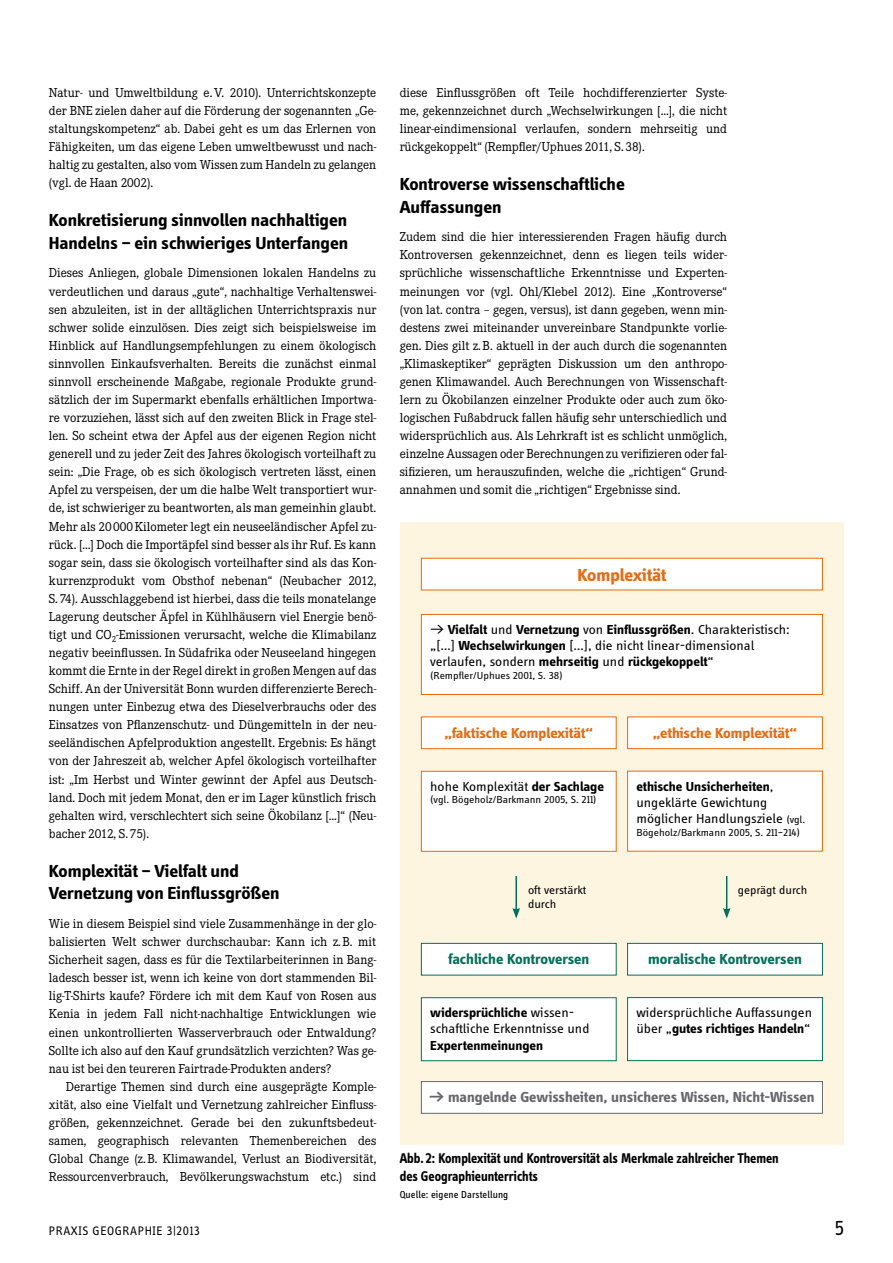
<style>
.page{position:relative;width:893px;height:1263px;background:#fff}
.page>*{position:absolute;margin:0;border:0;box-sizing:border-box;transform-origin:0 0}
.t1{font:700 18px/22.5px "Info OT Disp";color:#000;scale:1.1 1}
.t2{font:700 18px "Info OT Disp";letter-spacing:-.005em;color:#eb690c;scale:1.1 1}
.t3{font:700 15px "Info OT Disp";color:#68676c;scale:1.09 1}
.t4{font:700 15px "Info OT Disp";letter-spacing:-.005em;color:#eb690c;scale:1.1 1}
.t5{font:700 15px "Info OT Disp";letter-spacing:-.005em;color:#007159;scale:1.1 1}
.t6{font:700 14.55px/18px "Info OT Disp";letter-spacing:-.005em;color:#000;scale:.95 1}
.t7{font:13.5px/18px "Corporate ETOT";color:#000;text-align:justify}
.t8{font:13.5px/16.2px "Info OT Disp";color:#000;scale:1.1 1}
.t9{font:700 13.5px "Info OT Disp";color:#000;scale:1.1 1}
.t10{font:12.75px "Info OT Disp";letter-spacing:.05em;color:#000}
.t11{font:12px/14.4px "Info OT Disp";color:#000;scale:1.1 1}
.t12{font:10.5px "Info OT Disp";color:#000;scale:1.1 1}
.t13{font:10.5px "Info OT Disp";letter-spacing:.01em;color:#000}
.s1{font-weight:700}
.s2{font-size:10.5px}
</style>
<div class="page">
<div style="left:400px;top:522px;width:444px;height:622px;background:#fef5e1"></div>
<div style="left:421px;top:614px;width:401px;height:80px;background:#fff"></div>
<div style="left:421px;top:614px;width:402px;height:81px;border:1px solid #eb690c"></div>
<div style="left:421px;top:558px;width:401px;height:32px;background:#fff"></div>
<div style="left:421px;top:717px;width:195px;height:32px;background:#fff"></div>
<div style="left:421px;top:716px;width:196px;height:33px;border:1px solid #eb690c"></div>
<div style="left:628px;top:717px;width:194px;height:32px;background:#fff"></div>
<div style="left:627px;top:716px;width:196px;height:33px;border:1px solid #eb690c"></div>
<div style="left:421px;top:771px;width:195px;height:80px;background:#fff"></div>
<div style="left:421px;top:771px;width:196px;height:81px;border:1px solid #eb690c"></div>
<div style="left:628px;top:771px;width:194px;height:80px;background:#fff"></div>
<div style="left:421px;top:943px;width:195px;height:32px;background:#fff"></div>
<div style="left:421px;top:943px;width:196px;height:32px;border:1px solid #007159"></div>
<div style="left:628px;top:943px;width:194px;height:32px;background:#fff"></div>
<div style="left:627px;top:943px;width:196px;height:32px;border:1px solid #007159"></div>
<div style="left:421px;top:998px;width:195px;height:63px;background:#fff"></div>
<div style="left:421px;top:997px;width:196px;height:64px;border:1px solid #007159"></div>
<div style="left:628px;top:997px;width:194px;height:63px;background:#fff"></div>
<div style="left:627px;top:997px;width:196px;height:64px;border:1px solid #007159"></div>
<div style="left:421px;top:1081px;width:401px;height:32px;background:#fff"></div>
<div style="left:421px;top:1081px;width:402px;height:33px;border:1px solid #68676c"></div>
<hr style="left:515px;top:876px;width:2px;height:34px;background:#007159">
<svg style="left:512px;top:908px;width:8px;height:10px"></svg>
<hr style="left:726px;top:876px;width:1px;height:34px;background:#007159">
<svg style="left:723px;top:908px;width:7px;height:10px"></svg>
<p class="t7" style="left:49px;top:84px;width:329px">Natur- und Umweltbildung e.V. 2010). Unterrichtskonzepte der BNE zielen daher auf die Förderung der sogenannten „Ge&shy;staltungskompetenz“ ab. Dabei geht es um das Erlernen von Fähigkeiten, um das eigene Leben umweltbewusst und nach&shy;haltig zu gestalten, also vom Wissen zum Handeln zu gelangen (vgl. de Haan 2002).</p>
<h1 class="t1" style="left:49px;top:209px;width:274px">Konkretisierung sinnvollen nachhaltigen<br>Handelns – ein schwieriges Unterfangen</h1>
<p class="t7" style="left:49px;top:264px;width:329px">Dieses Anliegen, globale Dimensionen lokalen Handelns zu verdeutlichen und daraus „gute“, nachhaltige Verhaltenswei&shy;sen abzuleiten, ist in der alltäglichen Unterrichtspraxis nur schwer solide einzulösen. Dies zeigt sich beispielsweise im Hinblick auf Handlungsempfehlungen zu einem ökologisch sinnvollen Einkaufsverhalten. Bereits die zunächst einmal sinnvoll erscheinende Maßgabe, regionale Produkte grund&shy;sätzlich der im Supermarkt ebenfalls erhältlichen Importwa&shy;re vorzuziehen, lässt sich auf den zweiten Blick in Frage stel&shy;len. So scheint etwa der Apfel aus der eigenen Region nicht generell und zu jeder Zeit des Jahres ökologisch vorteilhaft zu sein: „Die Frage, ob es sich ökologisch vertreten lässt, einen Apfel zu verspeisen, der um die halbe Welt transportiert wur&shy;de, ist schwieriger zu beantworten, als man gemeinhin glaubt.<br>Mehr als 20000Kilometer legt ein neuseeländischer Apfel zu&shy;rück. […] Doch die Importäpfel sind besser als ihr Ruf. Es kann sogar sein, dass sie ökologisch vorteilhafter sind als das Kon&shy;kurrenzprodukt vom Obsthof nebenan“ (Neubacher 2012, S.74). Ausschlaggebend ist hierbei, dass die teils monatelange Lagerung deutscher Äpfel in Kühlhäusern viel Energie benö&shy;tigt und CO<sub>2</sub>-Emissionen verursacht, welche die Klimabilanz negativ beeinflussen. In Südafrika oder Neuseeland hingegen kommt die Ernte in der Regel direkt in großen Mengen auf das Schiff. An der Universität Bonn wurden differenzierte Berech&shy;nungen unter Einbezug etwa des Dieselverbrauchs oder des Einsatzes von Pflanzenschutz- und Düngemitteln in der neu&shy;seeländischen Apfelproduktion angestellt. Ergebnis: Es hängt von der Jahreszeit ab, welcher Apfel ökologisch vorteilhafter ist: „Im Herbst und Winter gewinnt der Apfel aus Deutsch&shy;land. Doch mit jedem Monat, den er im Lager künstlich frisch gehalten wird, verschlechtert sich seine Ökobilanz […]“ (Neu&shy;bacher 2012, S.75).</p>
<h1 class="t1" style="left:49px;top:859px;width:211px">Komplexität – Vielfalt und<br>Vernetzung von Einflussgrößen</h1>
<p class="t7" style="left:49px;top:915px;width:329px">Wie in diesem Beispiel sind viele Zusammenhänge in der glo&shy;balisierten Welt schwer durchschaubar: Kann ich z.B. mit Sicher-heit sagen, dass es für die Textilarbeiterinnen in Bang&shy;ladesch besser ist, wenn ich keine von dort stammenden Bil&shy;lig-T-Shirts kaufe? Fördere ich mit dem Kauf von Rosen aus Kenia in jedem Fall nicht-nachhaltige Entwicklungen wie einen unkontrollierten Wasserverbrauch oder Entwaldung?<br>Sollte ich also auf den Kauf grundsätzlich verzichten? Was ge&shy;nau ist bei den teureren Fairtrade-Produkten anders?</p>
<p class="t7" style="left:49px;top:1077px;width:329px;text-indent:17px">Derartige Themen sind durch eine ausgeprägte Komple&shy;xität, also eine Vielfalt und Vernetzung zahlreicher Einfluss&shy;größen, gekennzeichnet. Gerade bei den zukunftsbedeut&shy;samen, geographisch relevanten Themenbereichen des Global Change (z.B. Klimawandel, Verlust an Biodiversität, Ressourcenverbrauch, Bevölkerungswachstum etc.) sind</p>
<p class="t10" style="left:49px;top:1223px;width:152px">Praxis Geog raphie 3|2013</p>
<p class="t7" style="left:400px;top:83px;width:329px">diese Einflussgrößen oft Teile hochdifferenzierter Syste&shy;me, gekennzeichnet durch „Wechselwirkungen […], die nicht linear-eindimensional verlaufen, sondern mehrseitig und rückgekoppelt“ (Rempfler/Uphues 2011, S.38).</p>
<h1 class="t1" style="left:400px;top:173px;width:206px">Kontroverse wissenschaftliche<br>Auffassungen</h1>
<p class="t7" style="left:400px;top:228px;width:329px">Zudem sind die hier interessierenden Fragen häufig durch Kontroversen gekennzeichnet, denn es liegen teils wider&shy;sprüchliche wissenschaftliche Erkenntnisse und Experten&shy;meinungen vor (vgl. Ohl/Klebel 2012). Eine „Kontroverse“ (von lat. contra – gegen, versus), ist dann gegeben, wenn min&shy;destens zwei miteinander unvereinbare Standpunkte vorlie&shy;gen. Dies gilt z.B. aktuell in der auch durch die sogenannten „Klimaskeptiker“ geprägten Diskussion um den anthropo&shy;genen Klimawandel. Auch Berechnungen von Wissenschaft&shy;lern zu Ökobilanzen einzelner Produkte oder auch zum öko&shy;logischen Fußabdruck fallen häufig sehr unterschiedlich und widersprüchlich aus. Als Lehrkraft ist es schlicht unmöglich, einzelne Aussagen oder Berechnungen zu verifizieren oder fal&shy;sifizieren, um herauszufinden, welche die „richtigen“ Grund&shy;annahmen und somit die „richtigen“ Ergebnisse sind.</p>
<h1 class="t2" style="left:577px;top:564px;width:82px">Komplexität</h1>
<p class="t8" style="left:430px;top:621px;width:328px">→ <span class="s1">Vielfalt</span> und <span class="s1">Vernetzung</span> von <span class="s1">Einflussgrößen</span>. Charakteristisch: „[…] <span class="s1">Wechselwirkungen</span> […], die nicht linear-dimensional verlaufen, sondern <span class="s1">mehrseitig</span> und <span class="s1">rückgekoppelt</span>“</p>
<p class="t12" style="left:430px;top:669px;width:122px">(Rempfler/Uphues 2001, S. 38)</p>
<p class="t4" style="left:445px;top:723px;width:136px">„faktische Komplexität“</p>
<p class="t4" style="left:653px;top:723px;width:132px">„ethische Komplexität“</p>
<p class="t8" style="left:430px;top:778px;width:159px">hohe Komplexität <span class="s1">der Sachlage</span></p>
<p class="t12" style="left:430px;top:793px;width:153px">(vgl. Bögeholz/Barkmann 2005, S. 211)</p>
<p class="t8" style="left:636px;top:778px;width:155px"><span class="s1">ethische Unsicherheiten</span>, ungeklärte Gewichtung möglicher Handlungsziele <span class="s2">(vgl.</span></p>
<p class="t12" style="left:636px;top:826px;width:150px">Bögeholz/Barkmann 2005, S. 211–214)</p>
<p class="t11" style="left:528px;top:882px;width:55px">oft verstärkt durch</p>
<p class="t11" style="left:738px;top:882px;width:65px">geprägt durch</p>
<p class="t5" style="left:448px;top:950px;width:130px">fachliche Kontroversen</p>
<p class="t5" style="left:648px;top:950px;width:141px">moralische Kontroversen</p>
<p class="t8" style="left:430px;top:1004px;width:146px"><span class="s1">widersprüchliche</span> wissen&shy;schaftliche Erkenntnisse und</p>
<p class="t9" style="left:430px;top:1037px;width:104px">Expertenmeinungen</p>
<p class="t8" style="left:636px;top:1004px;width:161px">widersprüchliche Auffassungen über „<span class="s1">gutes richtiges Handeln</span>“</p>
<p class="t3" style="left:429px;top:1088px;width:355px">→ mangelnde Gewissheiten, unsicheres Wissen, Nicht-Wissen</p>
<p class="t6" style="left:400px;top:1149px;width:401px">Abb. 2: Komplexität und Kontroversität als Merkmale zahlreicher Themen des Geographieunterrichts</p>
<p class="t13" style="left:400px;top:1188px;width:110px">Quelle: eigene Darstellung</p>
</div>
